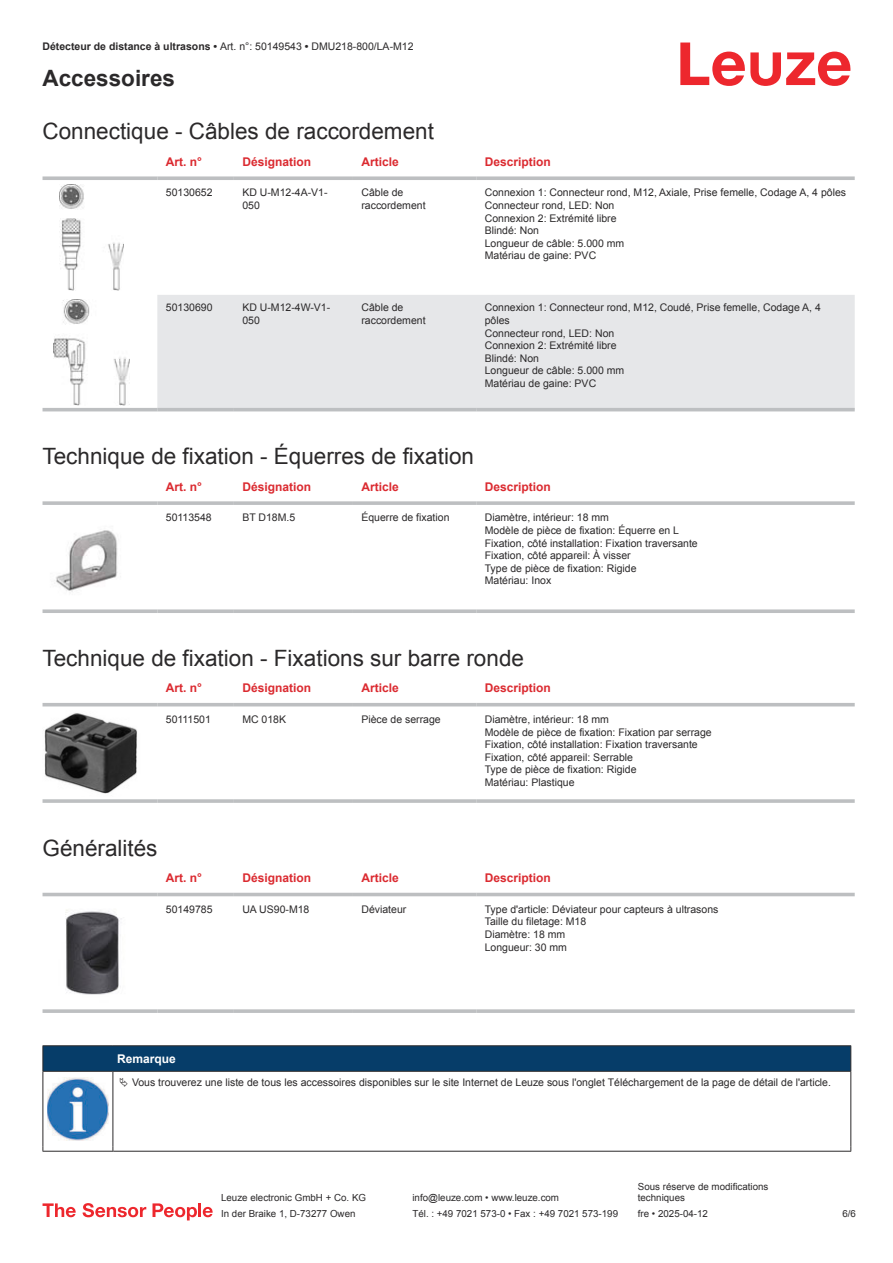
<style>
.page{position:relative;width:893px;height:1263px;background:#fff}
.page>*{position:absolute;margin:0;border:0;box-sizing:border-box;transform-origin:0 0}
.t1{font:22.5px "Arial";color:#2b292a}
.t2{font:700 22.5px "Arial";color:#2b292a}
.t3{font:700 12px "Arial";color:#db2a30}
.t4{font:700 12px "Arial";color:#fff}
.t5{font:10.5px/12.6px "Arial";color:#2b292a}
.t6{font:9.75px/11.7px "Arial";color:#2b292a}
.s1{font-weight:700}
</style>
<div class="page">
<svg style="left:680px;top:43px;width:170px;height:43px"></svg>
<svg style="left:43px;top:342px;width:812px;height:70px"></svg>
<div style="left:157px;top:295px;width:698px;height:113px;background:#e6e7e9"></div>
<svg style="left:43px;top:176px;width:114px;height:4px"></svg>
<svg style="left:157px;top:176px;width:77px;height:4px"></svg>
<svg style="left:234px;top:176px;width:119px;height:4px"></svg>
<svg style="left:353px;top:176px;width:123px;height:4px"></svg>
<svg style="left:476px;top:176px;width:379px;height:4px;background:#c4c6c8"></svg>
<hr style="left:43px;top:408px;width:114px;height:3px;background:#bdbfc1">
<hr style="left:157px;top:408px;width:77px;height:3px;background:#bdbfc1">
<hr style="left:234px;top:408px;width:119px;height:3px;background:#bdbfc1">
<hr style="left:353px;top:408px;width:123px;height:3px;background:#bdbfc1">
<hr style="left:476px;top:408px;width:379px;height:3px;background:#bdbfc1">
<img style="left:59px;top:184px;width:65px;height:107px">
<img style="left:54px;top:299px;width:75px;height:106px">
<svg style="left:43px;top:501px;width:114px;height:4px"></svg>
<svg style="left:157px;top:501px;width:77px;height:4px"></svg>
<svg style="left:234px;top:501px;width:119px;height:4px"></svg>
<svg style="left:353px;top:501px;width:123px;height:4px"></svg>
<svg style="left:476px;top:501px;width:379px;height:4px;background:#c3c5c7"></svg>
<svg style="left:43px;top:609px;width:114px;height:4px"></svg>
<svg style="left:157px;top:609px;width:77px;height:4px"></svg>
<svg style="left:234px;top:609px;width:119px;height:4px"></svg>
<svg style="left:353px;top:609px;width:123px;height:4px"></svg>
<svg style="left:476px;top:609px;width:379px;height:4px;background:#c4c6c8"></svg>
<img style="left:54px;top:530px;width:64px;height:62px">
<svg style="left:43px;top:706px;width:812px;height:1px"></svg>
<hr style="left:43px;top:703px;width:114px;height:3px;background:#bdbfc1">
<hr style="left:157px;top:703px;width:77px;height:3px;background:#bdbfc1">
<hr style="left:234px;top:703px;width:119px;height:3px;background:#bdbfc1">
<hr style="left:353px;top:703px;width:123px;height:3px;background:#bdbfc1">
<hr style="left:476px;top:703px;width:379px;height:3px;background:#bdbfc1">
<svg style="left:43px;top:799px;width:114px;height:4px"></svg>
<hr style="left:157px;top:799px;width:77px;height:4px;background:#c6c8c9">
<svg style="left:234px;top:799px;width:119px;height:4px"></svg>
<svg style="left:353px;top:799px;width:123px;height:4px"></svg>
<hr style="left:476px;top:799px;width:379px;height:4px;background:#c6c8c9">
<img style="left:44px;top:713px;width:93px;height:81px">
<div style="left:43px;top:892px;width:812px;height:5px;background:#eeeeef"></div>
<hr style="left:43px;top:893px;width:114px;height:3px;background:#bdbfc1">
<hr style="left:157px;top:893px;width:77px;height:3px;background:#bdbfc1">
<hr style="left:234px;top:893px;width:119px;height:3px;background:#bdbfc1">
<hr style="left:353px;top:893px;width:123px;height:3px;background:#bdbfc1">
<hr style="left:476px;top:893px;width:379px;height:3px;background:#bdbfc1">
<svg style="left:43px;top:1009px;width:114px;height:4px"></svg>
<svg style="left:157px;top:1009px;width:77px;height:4px"></svg>
<svg style="left:234px;top:1009px;width:119px;height:4px"></svg>
<svg style="left:353px;top:1009px;width:123px;height:4px"></svg>
<svg style="left:476px;top:1009px;width:379px;height:4px;background:#c3c5c7"></svg>
<img style="left:65px;top:910px;width:57px;height:85px">
<svg style="left:44px;top:1072px;width:806px;height:79px"></svg>
<hr style="left:43px;top:1045px;width:70px;height:1px;background:#2b292a">
<hr style="left:43px;top:1071px;width:70px;height:1px;background:#2b292a">
<hr style="left:113px;top:1045px;width:738px;height:1px;background:#2b292a">
<svg style="left:43px;top:1046px;width:808px;height:25px;background:#063c67"></svg>
<hr style="left:113px;top:1071px;width:738px;height:1px;background:#2b292a">
<hr style="left:43px;top:1072px;width:1px;height:75px;background:#2b292a">
<hr style="left:113px;top:1072px;width:1px;height:75px;background:#2b292a">
<hr style="left:850px;top:1072px;width:1px;height:75px;background:#2b292a">
<hr style="left:43px;top:1151px;width:70px;height:1px;background:#2b292a">
<hr style="left:113px;top:1151px;width:738px;height:1px;background:#2b292a">
<img style="left:47px;top:1078px;width:61px;height:62px">
<div style="left:115px;top:1072px;width:734px;height:20px;background:#fff"></div>
<svg style="left:43px;top:1203px;width:33px;height:14px"></svg>
<svg style="left:83px;top:1203px;width:63px;height:14px"></svg>
<svg style="left:153px;top:1203px;width:44px;height:17px"></svg>
<hr style="left:198px;top:1203px;width:3px;height:14px;background:#ed272d">
<svg style="left:203px;top:1207px;width:10px;height:10px"></svg>
<p class="t5" style="left:43px;top:41px;width:373px"><span class="s1">Détecteur de distance à ultrasons •</span> Art. n°: 50149543 <span class="s1">•</span> DMU218-800/LA-M12</p>
<h1 class="t2" style="left:43px;top:69px;width:134px">Accessoires</h1>
<h1 class="t1" style="left:43px;top:123px;width:393px">Connectique - Câbles de raccordement</h1>
<p class="t3" style="left:166px;top:157px;width:38px">Art. n°</p>
<p class="t3" style="left:242px;top:157px;width:70px">Désignation</p>
<p class="t3" style="left:361px;top:157px;width:39px">Article</p>
<p class="t3" style="left:485px;top:157px;width:68px">Description</p>
<p class="t5" style="left:166px;top:187px;width:48px">50130652</p>
<p class="t5" style="left:242px;top:187px;width:87px">KD U-M12-4A-V1-<br>050</p>
<p class="t5" style="left:361px;top:187px;width:66px">Câble de raccordement</p>
<p class="t5" style="left:485px;top:187px;width:363px">Connexion 1: Connecteur rond, M12, Axiale, Prise femelle, Codage A, 4 pôles<br>Connecteur rond, LED: Non<br>Connexion 2: Extrémité libre<br>Blindé: Non<br>Longueur de câble: 5.000 mm<br>Matériau de gaine: PVC</p>
<p class="t5" style="left:166px;top:302px;width:48px">50130690</p>
<p class="t5" style="left:242px;top:302px;width:89px">KD U-M12-4W-V1-<br>050</p>
<p class="t5" style="left:361px;top:302px;width:66px">Câble de raccordement</p>
<p class="t5" style="left:485px;top:302px;width:338px">Connexion 1: Connecteur rond, M12, Coudé, Prise femelle, Codage A, 4 pôles<br>Connecteur rond, LED: Non<br>Connexion 2: Extrémité libre<br>Blindé: Non<br>Longueur de câble: 5.000 mm<br>Matériau de gaine: PVC</p>
<h1 class="t1" style="left:43px;top:448px;width:433px">Technique de fixation - Équerres de fixation</h1>
<p class="t3" style="left:166px;top:481px;width:38px">Art. n°</p>
<p class="t3" style="left:242px;top:481px;width:70px">Désignation</p>
<p class="t3" style="left:361px;top:481px;width:39px">Article</p>
<p class="t3" style="left:485px;top:481px;width:68px">Description</p>
<p class="t5" style="left:166px;top:512px;width:47px">50113548</p>
<p class="t5" style="left:242px;top:512px;width:54px">BT D18M.5</p>
<p class="t5" style="left:361px;top:512px;width:90px">Équerre de fixation</p>
<p class="t5" style="left:485px;top:512px;width:215px">Diamètre, intérieur: 18 mm<br>Modèle de pièce de fixation: Équerre en L Fixation, côté installation: Fixation traversante Fixation, côté appareil: À visser<br>Type de pièce de fixation: Rigide<br>Matériau: Inox</p>
<h1 class="t1" style="left:43px;top:649px;width:483px">Technique de fixation - Fixations sur barre ronde</h1>
<p class="t3" style="left:166px;top:683px;width:38px">Art. n°</p>
<p class="t3" style="left:242px;top:683px;width:70px">Désignation</p>
<p class="t3" style="left:361px;top:683px;width:39px">Article</p>
<p class="t3" style="left:485px;top:683px;width:68px">Description</p>
<p class="t5" style="left:166px;top:714px;width:47px">50111501</p>
<p class="t5" style="left:242px;top:714px;width:45px">MC 018K</p>
<p class="t5" style="left:361px;top:714px;width:81px">Pièce de serrage</p>
<p class="t5" style="left:485px;top:714px;width:229px">Diamètre, intérieur: 18 mm<br>Modèle de pièce de fixation: Fixation par serrage Fixation, côté installation: Fixation traversante Fixation, côté appareil: Serrable<br>Type de pièce de fixation: Rigide<br>Matériau: Plastique</p>
<h1 class="t1" style="left:43px;top:839px;width:117px">Généralités</h1>
<p class="t3" style="left:166px;top:873px;width:38px">Art. n°</p>
<p class="t3" style="left:242px;top:873px;width:70px">Désignation</p>
<p class="t3" style="left:361px;top:873px;width:39px">Article</p>
<p class="t3" style="left:485px;top:873px;width:68px">Description</p>
<p class="t5" style="left:166px;top:904px;width:48px">50149785</p>
<p class="t5" style="left:242px;top:904px;width:69px">UA US90-M18</p>
<p class="t5" style="left:361px;top:904px;width:46px">Déviateur</p>
<p class="t5" style="left:485px;top:904px;width:235px">Type d'article: Déviateur pour capteurs à ultrasons<br>Taille du filetage: M18<br>Diamètre: 18 mm<br>Longueur: 30 mm</p>
<p class="t4" style="left:117px;top:1054px;width:60px">Remarque</p>
<p class="t5" style="left:132px;top:1077px;width:700px">Vous trouverez une liste de tous les accessoires disponibles sur le site Internet de Leuze sous l'onglet Téléchargement de la page de détail de l'article.</p>
<p class="t6" style="left:221px;top:1193px;width:146px">Leuze electronic GmbH + Co. KG</p>
<p class="t6" style="left:412px;top:1193px;width:148px">info@leuze.com • www.leuze.com</p>
<p class="t6" style="left:638px;top:1181px;width:132px">Sous réserve de modifications techniques</p>
<p class="t6" style="left:221px;top:1208px;width:136px">In der Braike 1, D-73277 Owen</p>
<p class="t6" style="left:412px;top:1208px;width:207px">Tél. : +49 7021 573-0 • Fax : +49 7021 573-199</p>
<p class="t6" style="left:638px;top:1208px;width:72px">fre • 2025-04-12</p>
<p class="t6" style="left:842px;top:1209px;width:15px">6 /6</p>
</div>
